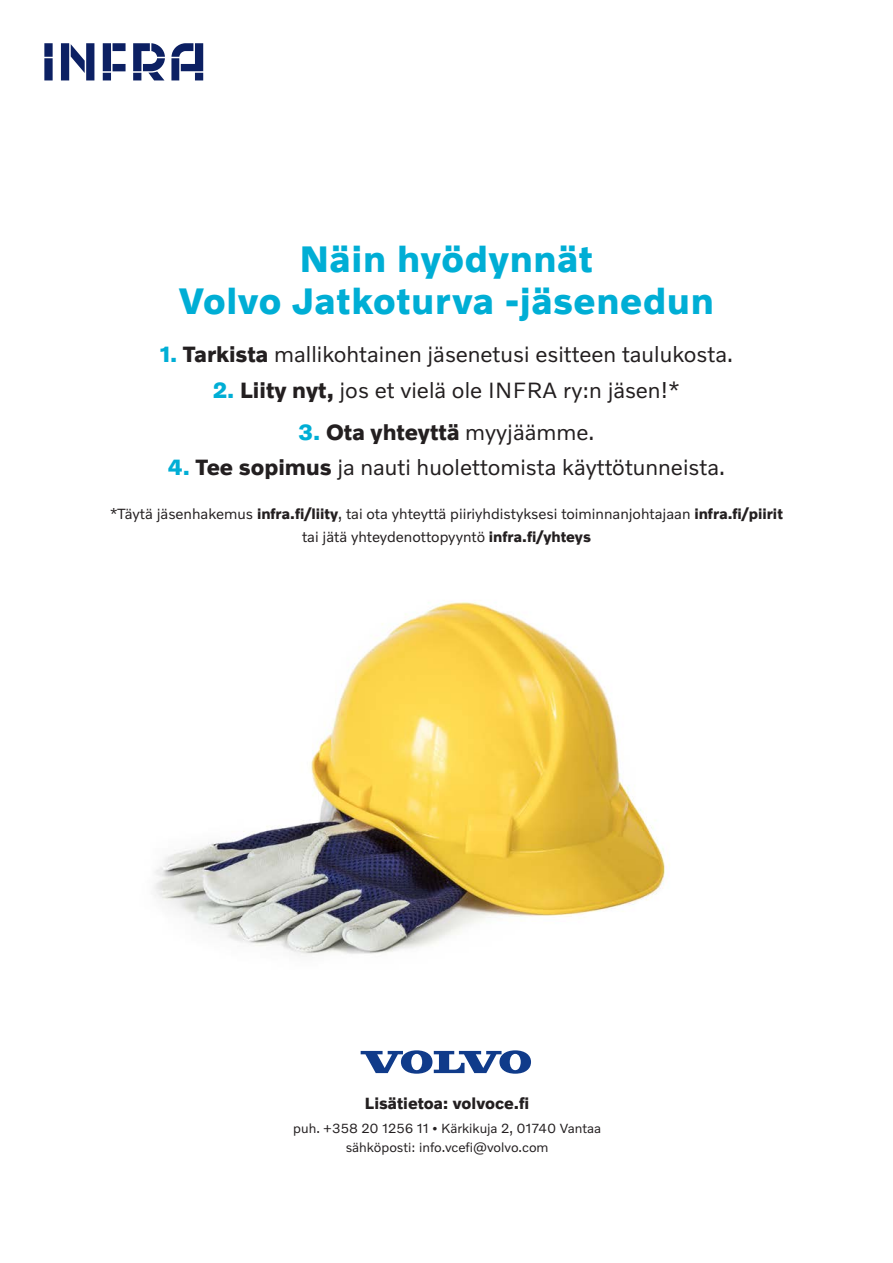
<style>
.page{position:relative;width:893px;height:1263px;background:#fff}
.page>*{position:absolute;margin:0;border:0;box-sizing:border-box;transform-origin:0 0}
.t1{font:700 37.5px/42px "Volvo Novum";letter-spacing:.02em;color:#00aed5;text-align:center}
.t2{font:22.5px "Volvo Novum";color:#231f20}
.t3{font:700 22.5px "Volvo Novum";color:#231f20}
.t4{font:700 16.5px "Volvo Novum";color:#231f20}
.t5{font:15px "Volvo Novum";color:#231f20}
.t6{font:13.5px/19.5px "Volvo Novum";color:#231f20;text-align:center}
.s1{font-weight:700;color:#00aed5}
.s2{font-weight:700}
.s3{color:#00aed5}
.s4{font-weight:400}
</style>
<div class="page">
<svg style="left:44px;top:43px;width:159px;height:37px"></svg>
<svg style="left:361px;top:1050px;width:170px;height:24px"></svg>
<img style="left:154px;top:602px;width:516px;height:354px">
<p class="t1" style="left:179px;top:236px;width:536px">Näin hyödynnät<br>Volvo Jatkoturva -jäsenedun</p>
<p class="t2" style="left:160px;top:340px;width:575px"><span class="s1">1.</span> <span class="s2">Tarkista</span> mallikohtainen jäsenetusi esitteen taulukosta.</p>
<p class="t2" style="left:213px;top:376px;width:468px"><span class="s1">2.</span> <span class="s2">Liity nyt,</span> jos et vielä ole INFRA ry:n jäsen!*</p>
<p class="t3" style="left:299px;top:418px;width:297px"><span class="s3">3.</span> Ota yhteyttä <span class="s4">myyjäämme.</span></p>
<p class="t2" style="left:168px;top:453px;width:559px"><span class="s1">4.</span> <span class="s2">Tee sopimus</span> ja nauti huolettomista käyttötunneista.</p>
<p class="t5" style="left:110px;top:504px;width:674px">*Täytä jäsenhakemus <span class="s2">infra.fi/liity</span>, tai ota yhteyttä piiriyhdistyksesi toiminnanjohtajaan <span class="s2">infra.fi/piirit</span></p>
<p class="t5" style="left:302px;top:527px;width:290px">tai jätä yhteydenottopyyntö <span class="s2">infra.fi/yhteys</span></p>
<p class="t4" style="left:365px;top:1093px;width:166px">Lisätietoa: volvoce.fi</p>
<p class="t6" style="left:293px;top:1118px;width:309px">puh. +358 20 1256 11 • Kärkikuja 2, 01740 Vantaa sähköposti: info.vcefi@volvo.com</p>
</div>
